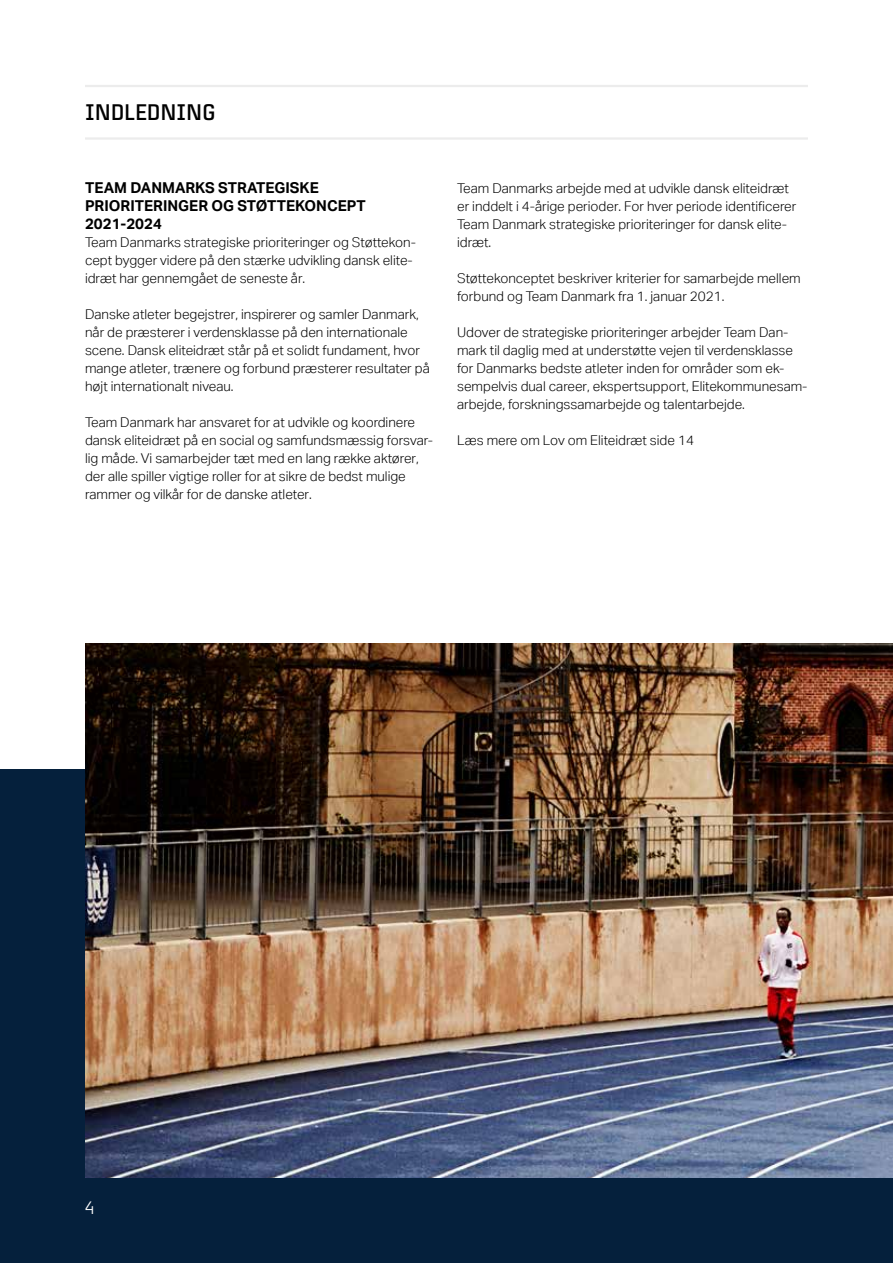
<style>
.page{position:relative;width:893px;height:1263px;background:#fff}
.page>*{position:absolute;margin:0;border:0;box-sizing:border-box;transform-origin:0 0}
.t1{font:700 22.5px "Team Danmark 4";color:#000}
.t2{font:18px "Team Danmark 4";color:#fff}
.t3{font:700 15px/18px "Aktiv Grotesk";color:#000}
.t4{font:300 13.5px/18px "Aktiv Grotesk";color:#000}
</style>
<div class="page">
<hr style="left:85px;top:85px;width:723px;height:2px;background:#ececec">
<hr style="left:85px;top:137px;width:723px;height:3px;background:#ececec">
<div style="left:0;top:770px;width:893px;height:493px;background:#05203c"></div>
<img style="left:85px;top:643px;width:808px;height:535px">
<h1 class="t1" style="left:85px;top:100px;width:132px">INDLEDNING</h1>
<p class="t3" style="left:85px;top:178px;width:282px">TEAM DANMARKS STRATEGISKE<br>PRIORITERINGER OG STØTTEKONCEPT<br>2021-2024</p>
<p class="t4" style="left:85px;top:233px;width:332px">Team Danmarks strategiske prioriteringer og Støttekon&shy;cept bygger videre på den stærke udvikling dansk elite&shy;idræt har gennemgået de seneste år.</p>
<p class="t4" style="left:85px;top:305px;width:346px">Danske atleter begejstrer, inspirerer og samler Danmark, når de præsterer i verdensklasse på den internationale scene. Dansk eliteidræt står på et solidt fundament, hvor mange atleter, trænere og forbund præsterer resultater på højt internationalt niveau.</p>
<p class="t4" style="left:85px;top:413px;width:349px">Team Danmark har ansvaret for at udvikle og koordinere dansk eliteidræt på en social og samfundsmæssig forsvar&shy;lig måde. Vi samarbejder tæt med en lang række aktører, der alle spiller vigtige roller for at sikre de bedst mulige rammer og vilkår for de danske atleter.</p>
<p class="t4" style="left:457px;top:179px;width:341px">Team Danmarks arbejde med at udvikle dansk eliteidræt er inddelt i 4-årige perioder. For hver periode identificerer Team Danmark strategiske prioriteringer for dansk elite&shy;idræt.</p>
<p class="t4" style="left:457px;top:269px;width:345px">Støttekonceptet beskriver kriterier for samarbejde mellem forbund og Team Danmark fra 1. januar 2021.</p>
<p class="t4" style="left:457px;top:323px;width:352px">Udover de strategiske prioriteringer arbejder Team Dan&shy;mark til daglig med at understøtte vejen til verdensklasse for Danmarks bedste atleter inden for områder som ek&shy;sempelvis dual career, ekspertsupport, Elitekommunesam&shy;arbejde, forskningssamarbejde og talentarbejde.</p>
<p class="t4" style="left:457px;top:431px;width:238px">Læs mere om Lov om Eliteidræt side 14</p>
<h2 class="t2" style="left:85px;top:1199px;width:11px">4</h2>
</div>
